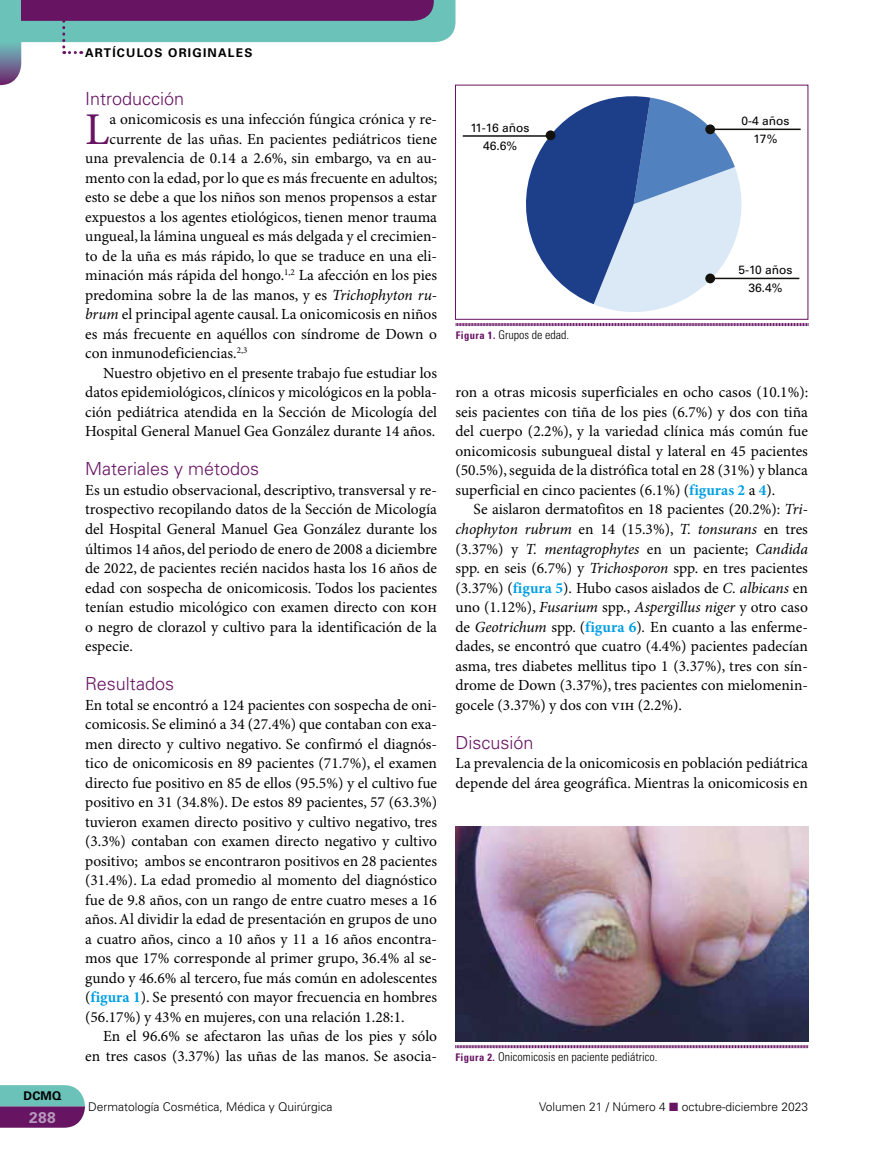
<style>
.page{position:relative;width:893px;height:1149px;background:#fff}
.page>*{position:absolute;margin:0;border:0;box-sizing:border-box;transform-origin:0 0}
.t1{font:45.45px "Minion Pro";color:#671463}
.t2{font:300 18px "Univers LT Std";color:#671463}
.t3{font:15.45px/19.5px "Minion Pro";color:#000;text-align:justify}
.t4{font:700 15.45px "Univers LT Std";color:#b799bc}
.t5{font:300 12px "Univers LT Std";color:#000}
.t6{font:300 condensed 12px "Univers LT Std";color:#000}
.t7{font:12px/18px "Univers LT Std";color:#000;text-align:center}
.t8{font:700 12px "Univers LT Std";letter-spacing:.1em;color:#000}
.s1{font-style:italic}
.s2{font-weight:700;color:#009fe3}
.s3{font-weight:700;font-size:10.5px;color:#671463}
.s4{color:#671463}
</style>
<div class="page">
<svg style="left:0;top:0;width:455px;height:85px"></svg>
<svg style="left:0;top:1085px;width:85px;height:42px;background:#717494"></svg>
<div style="left:0;top:0;width:21px;height:42px;background:#6bc2b9"></div>
<svg style="left:526px;top:96px;width:229px;height:216px"></svg>
<div style="left:546px;top:130px;width:9px;height:10px;background:#13110c;border-radius:50%"></div>
<div style="left:705px;top:124px;width:10px;height:10px;background:#13110c;border-radius:50%"></div>
<hr style="left:463px;top:135px;width:89px;height:2px;background:#13110c">
<hr style="left:708px;top:128px;width:93px;height:2px;background:#13110c">
<svg style="left:705px;top:273px;width:10px;height:10px"></svg>
<hr style="left:708px;top:277px;width:91px;height:2px;background:#13110c">
<svg style="left:456px;top:323px;width:353px;height:3px"></svg>
<svg style="left:455px;top:1045px;width:353px;height:3px"></svg>
<img style="left:455px;top:826px;width:353px;height:215px">
<p class="t8" style="left:23px;top:1088px;width:40px">DCMQ</p>
<p class="t4" style="left:29px;top:1107px;width:28px">288</p>
<p class="t8" style="left:85px;top:46px;width:169px">ARTÍCULOS ORIGINALES</p>
<p class="t2" style="left:85px;top:87px;width:101px">Introducción</p>
<h1 class="t1" style="left:85px;top:102px;width:26px">L</h1>
<p class="t3" style="left:110px;top:110px;width:329px">a onicomicosis es una infección fúngica crónica y re-</p>
<p class="t3" style="left:110px;top:129px;width:329px">currente de las uñas. En pacientes pediátricos tiene</p>
<p class="t3" style="left:85px;top:149px;width:353px">una prevalencia de 0.14 a 2.6%, sin embargo, va en au-</p>
<p class="t3" style="left:85px;top:168px;width:354px">mento con la edad, por lo que es más frecuente en adultos;</p>
<p class="t3" style="left:85px;top:188px;width:353px">esto se debe a que los niños son menos propensos a estar</p>
<p class="t3" style="left:85px;top:207px;width:353px">expuestos a los agentes etiológicos, tienen menor trauma</p>
<p class="t3" style="left:85px;top:227px;width:353px">ungueal, la lámina ungueal es más delgada y el crecimien-</p>
<p class="t3" style="left:85px;top:246px;width:353px">to de la uña es más rápido, lo que se traduce en una eli-</p>
<p class="t3" style="left:85px;top:266px;width:353px">minación más rápida del hongo.<sup>1,2</sup> La afección en los pies</p>
<p class="t3" style="left:85px;top:285px;width:353px">predomina sobre la de las manos, y es <span class="s1">Trichophyton ru-</span></p>
<p class="t3" style="left:85px;top:305px;width:353px"><span class="s1">brum</span> el principal agente causal. La onicomicosis en niños</p>
<p class="t3" style="left:85px;top:324px;width:353px">es más frecuente en aquéllos con síndrome de Down o</p>
<p class="t3" style="left:85px;top:344px;width:164px">con inmunodeficiencias.<sup>2,3</sup></p>
<p class="t3" style="left:103px;top:363px;width:335px">Nuestro objetivo en el presente trabajo fue estudiar los</p>
<p class="t3" style="left:85px;top:383px;width:353px">datos epidemiológicos, clínicos y micológicos en la pobla-</p>
<p class="t3" style="left:85px;top:402px;width:353px">ción pediátrica atendida en la Sección de Micología del</p>
<p class="t3" style="left:85px;top:422px;width:351px">Hospital General Manuel Gea González durante 14 años.</p>
<p class="t2" style="left:85px;top:458px;width:176px">Materiales y métodos</p>
<p class="t3" style="left:85px;top:480px;width:353px">Es un estudio observacional, descriptivo, transversal y re&shy;trospectivo recopilando datos de la Sección de Micología del Hospital General Manuel Gea González durante los últimos 14 años, del periodo de enero de 2008 a diciembre de 2022, de pacientes recién nacidos hasta los 16 años de edad con sospecha de onicomicosis. Todos los pacientes tenían estudio micológico con examen directo con koh o negro de clorazol y cultivo para la identificación de la especie.</p>
<p class="t2" style="left:85px;top:672px;width:91px">Resultados</p>
<p class="t3" style="left:85px;top:695px;width:353px">En total se encontró a 124 pacientes con sospecha de oni&shy;comicosis. Se eliminó a 34 (27.4%) que contaban con exa&shy;men directo y cultivo negativo. Se confirmó el diagnós&shy;tico de onicomicosis en 89 pacientes (71.7%), el examen directo fue positivo en 85 de ellos (95.5%) y el cultivo fue positivo en 31 (34.8%). De estos 89 pacientes, 57 (63.3%) tuvieron examen directo positivo y cultivo negativo, tres (3.3%) contaban con examen directo negativo y cultivo positivo; ambos se encontraron positivos en 28 pacientes (31.4%). La edad promedio al momento del diagnóstico fue de 9.8 años, con un rango de entre cuatro meses a 16 años. Al dividir la edad de presentación en grupos de uno a cuatro años, cinco a 10 años y 11 a 16 años encontra&shy;mos que 17% corresponde al primer grupo, 36.4% al se&shy;gundo y 46.6% al tercero, fue más común en adolescentes (<span class="s2">figura 1</span>). Se presentó con mayor frecuencia en hombres (56.17%) y 43% en mujeres, con una relación 1.28:1.</p>
<p class="t3" style="left:85px;top:1026px;width:353px;text-align:right">En el 96.6% se afectaron las uñas de los pies y sólo en tres casos (3.37%) las uñas de las manos. Se asocia-</p>
<p class="t5" style="left:88px;top:1098px;width:246px">Dermatología Cosmética, Médica y Quirúrgica</p>
<p class="t7" style="left:470px;top:119px;width:61px">11-16 años<br>46.6%</p>
<p class="t6" style="left:456px;top:327px;width:115px"><span class="s3">Figura 1.</span> Grupos de edad.</p>
<p class="t7" style="left:741px;top:112px;width:50px">0-4 años<br>17%</p>
<p class="t7" style="left:738px;top:261px;width:56px">5-10 años<br>36.4%</p>
<p class="t3" style="left:455px;top:383px;width:354px">ron a otras micosis superficiales en ocho casos (10.1%): seis pacientes con tiña de los pies (6.7%) y dos con tiña del cuerpo (2.2%), y la variedad clínica más común fue onicomicosis subungueal distal y lateral en 45 pacientes (50.5%), seguida de la distrófica total en 28 (31%) y blanca superficial en cinco pacientes (6.1%) (<span class="s2">figuras 2</span> a <span class="s2">4</span>).</p>
<p class="t3" style="left:455px;top:500px;width:354px;text-indent:18px">Se aislaron dermatofitos en 18 pacientes (20.2%): <span class="s1">Tri&shy;chophyton rubrum</span> en 14 (15.3%), <span class="s1">T. tonsurans</span> en tres (3.37%) y <span class="s1">T. mentagrophytes</span> en un paciente; <span class="s1">Candida </span>spp. en seis (6.7%) y <span class="s1">Trichosporon</span> spp. en tres pacientes (3.37%) (<span class="s2">figura 5</span>). Hubo casos aislados de <span class="s1">C. albicans</span> en uno (1.12%), <span class="s1">Fusarium</span> spp., <span class="s1">Aspergillus niger</span> y otro caso de <span class="s1">Geotrichum</span> spp. (<span class="s2">figura 6</span>)<span class="s1">.</span> En cuanto a las enferme&shy;dades, se encontró que cuatro (4.4%) pacientes padecían asma, tres diabetes mellitus tipo 1 (3.37%), tres con sín&shy;drome de Down (3.37%), tres pacientes con mielomenin&shy;gocele (3.37%) y dos con vih (2.2%).</p>
<p class="t2" style="left:455px;top:731px;width:80px">Discusión</p>
<p class="t3" style="left:455px;top:753px;width:354px">La prevalencia de la onicomicosis en población pediátrica depende del área geográfica. Mientras la onicomicosis en</p>
<p class="t6" style="left:455px;top:1049px;width:203px"><span class="s3">Figura 2.</span> Onicomicosis en paciente pediátrico.</p>
<p class="t5" style="left:539px;top:1099px;width:270px">Volumen 21 / Número 4 <span class="s4">■</span> octubre-diciembre 2023</p>
</div>
